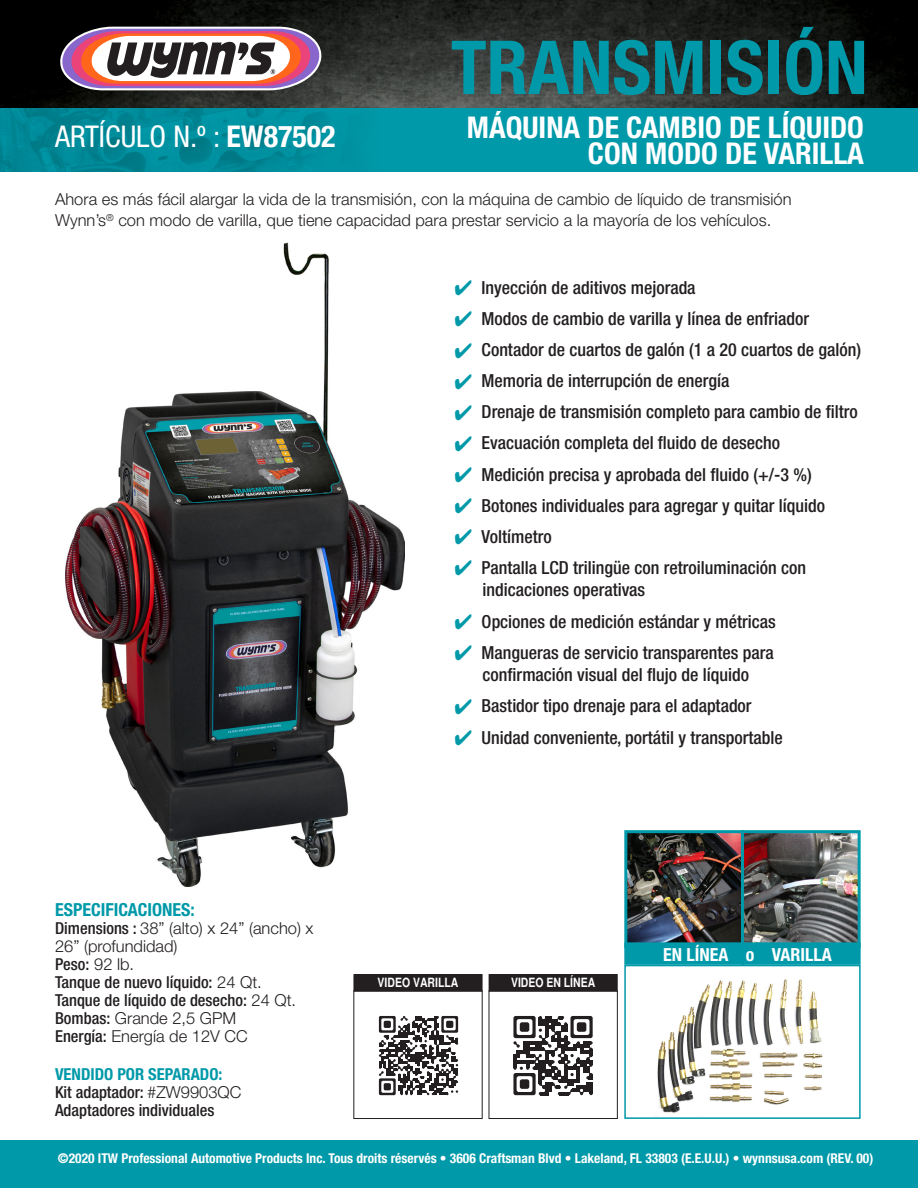
<style>
.page{position:relative;width:918px;height:1188px;background:#fff}
.page>*{position:absolute;margin:0;border:0;box-sizing:border-box;transform-origin:0 0}
.t1{font:700 condensed 74.55px "Helvetica Neue LT Std";color:#0099a9}
.t2{font:700 condensed 30px/25.5px "Helvetica Neue LT Std";color:#fff;text-align:right}
.t3{font:condensed 30px "Helvetica Neue LT Std";color:#fff}
.t4{font:500 condensed 18px/22.5px "Helvetica Neue LT Std";color:#231f20}
.t5{font:700 condensed 18px "Helvetica Neue LT Std";color:#0099a9}
.t6{font:700 condensed 18px "Helvetica Neue LT Std";color:#fff}
.t7{font:300 16.5px/18px "Helvetica Neue LT Std";color:#231f20}
.t8{font:500 condensed 16.5px/18px "Helvetica Neue LT Std";color:#231f20}
.t9{font:700 condensed 13.5px "Helvetica Neue LT Std";color:#fff}
.t10{font:700 condensed 12.75px "Helvetica";color:#fff}
.s1{font-weight:700}
.s2{font-weight:500;font-stretch:condensed}
.s3{font-weight:700;color:#0099a9}
.s4{font-weight:300;font-stretch:normal}
.s5{color:#0099a9}
</style>
<div class="page">
<div style="left:0;top:1140px;width:918px;height:48px;background:#0099a9"></div>
<img style="left:0;top:0;width:918px;height:108px">
<div style="left:0;top:108px;width:918px;height:64px;background:#0099a9"></div>
<img style="left:0;top:108px;width:346px;height:64px">
<svg style="left:59px;top:27px;width:263px;height:63px"></svg>
<img style="left:65px;top:242px;width:340px;height:645px">
<img style="left:628px;top:834px;width:229px;height:108px">
<div style="left:624px;top:830px;width:120px;height:118px;border:3px solid #0099a9"></div>
<div style="left:624px;top:942px;width:120px;height:23px;background:#0099a9;border:3px solid #0099a9"></div>
<div style="left:741px;top:830px;width:120px;height:118px;border:3px solid #0099a9"></div>
<div style="left:741px;top:942px;width:120px;height:23px;background:#0099a9;border:3px solid #0099a9"></div>
<img style="left:657px;top:979px;width:166px;height:134px">
<div style="left:624px;top:965px;width:237px;height:154px;border:2px solid #0099a9"></div>
<div style="left:489px;top:991px;width:129px;height:128px;border:1px solid #231f20"></div>
<svg style="left:513px;top:1016px;width:80px;height:79px"></svg>
<div style="left:489px;top:975px;width:128px;height:16px;background:#231f20"></div>
<div style="left:489px;top:974px;width:129px;height:18px;border:2px solid #231f20"></div>
<svg style="left:379px;top:1016px;width:79px;height:79px"></svg>
<div style="left:354px;top:975px;width:128px;height:16px;background:#231f20"></div>
<div style="left:353px;top:974px;width:130px;height:18px;border:2px solid #231f20"></div>
<h2 class="t3" style="left:55px;top:119px;width:282px">ARTÍCULO N.º : <span class="s1">EW87502</span></h2>
<h1 class="t1" style="left:451px;top:22px;width:418px">TRANSMISIÓN</h1>
<h2 class="t2" style="left:467px;top:115px;width:399px">MÁQUINA DE CAMBIO DE LÍQUIDO<br>CON MODO DE VARILLA</h2>
<p class="t7" style="left:55px;top:189px;width:738px;line-height:21px">Ahora es más fácil alargar la vida de la transmisión, con la máquina de cambio de líquido de transmisión<br>Wynn’s<sup>®</sup> con modo de varilla, que tiene capacidad para prestar servicio a la mayoría de los vehículos.</p>
<p class="t5" style="left:55px;top:899px;width:141px">ESPECIFICACIONES:</p>
<p class="t7" style="left:55px;top:919px;width:260px"><span class="s2">Dimensions :</span> 38” (alto) x 24” (ancho) x<br>26” (profundidad)<br><span class="s2">Peso:</span> 92 lb.<br><span class="s2">Tanque de nuevo líquido:</span> 24 Qt.<br><span class="s2">Tanque de líquido de desecho:</span> 24 Qt.<br><span class="s2">Bombas:</span> Grande 2,5 GPM<br><span class="s2">Energía:</span> Energía de 12V CC</p>
<p class="t8" style="left:55px;top:1065px;width:188px"><span class="s3">VENDIDO POR SEPARADO:<br></span>Kit adaptador: <span class="s4">#ZW9903QC<br></span>Adaptadores individuales</p>
<p class="t4" style="left:455px;top:276px;width:243px"><span class="s5">✔</span> Inyección de aditivos mejorada</p>
<p class="t4" style="left:455px;top:307px;width:356px"><span class="s5">✔</span> Modos de cambio de varilla y línea de enfriador</p>
<p class="t4" style="left:455px;top:338px;width:408px"><span class="s5">✔</span> Contador de cuartos de galón (1 a 20 cuartos de galón)</p>
<p class="t4" style="left:455px;top:369px;width:276px"><span class="s5">✔</span> Memoria de interrupción de energía</p>
<p class="t4" style="left:455px;top:400px;width:405px"><span class="s5">✔</span> Drenaje de transmisión completo para cambio de filtro</p>
<p class="t4" style="left:455px;top:432px;width:327px"><span class="s5">✔</span> Evacuación completa del fluido de desecho</p>
<p class="t4" style="left:455px;top:463px;width:359px"><span class="s5">✔</span> Medición precisa y aprobada del fluido (+/-3 %)</p>
<p class="t4" style="left:455px;top:494px;width:372px"><span class="s5">✔</span> Botones individuales para agregar y quitar líquido</p>
<p class="t4" style="left:455px;top:525px;width:99px"><span class="s5">✔</span> Voltímetro</p>
<p class="t4" style="left:483px;top:556px;width:325px;text-indent:-28px"><span class="s5">✔</span> Pantalla LCD trilingüe con retroiluminación con indicaciones operativas</p>
<p class="t4" style="left:455px;top:610px;width:323px"><span class="s5">✔</span> Opciones de medición estándar y métricas</p>
<p class="t4" style="left:455px;top:641px;width:321px;text-align:center"><span class="s5">✔</span> Mangueras de servicio transparentes para confirmación visual del flujo de líquido</p>
<p class="t4" style="left:455px;top:695px;width:299px"><span class="s5">✔</span> Bastidor tipo drenaje para el adaptador</p>
<p class="t4" style="left:455px;top:726px;width:330px"><span class="s5">✔</span> Unidad conveniente, portátil y transportable</p>
<p class="t10" style="left:378px;top:975px;width:82px">VIDEO VARILLA</p>
<p class="t10" style="left:511px;top:975px;width:86px">VIDEO EN LÍNEA</p>
<p class="t6" style="left:663px;top:944px;width:170px">EN LÍNEA o VARILLA</p>
<p class="t9" style="left:58px;top:1150px;width:817px">©2020 ITW Professional Automotive Products Inc. Tous droits réservés • 3606 Craftsman Blvd • Lakeland, FL 33803 (E.E.U.U.) • wynnsusa.com (REV. 00)</p>
</div>
